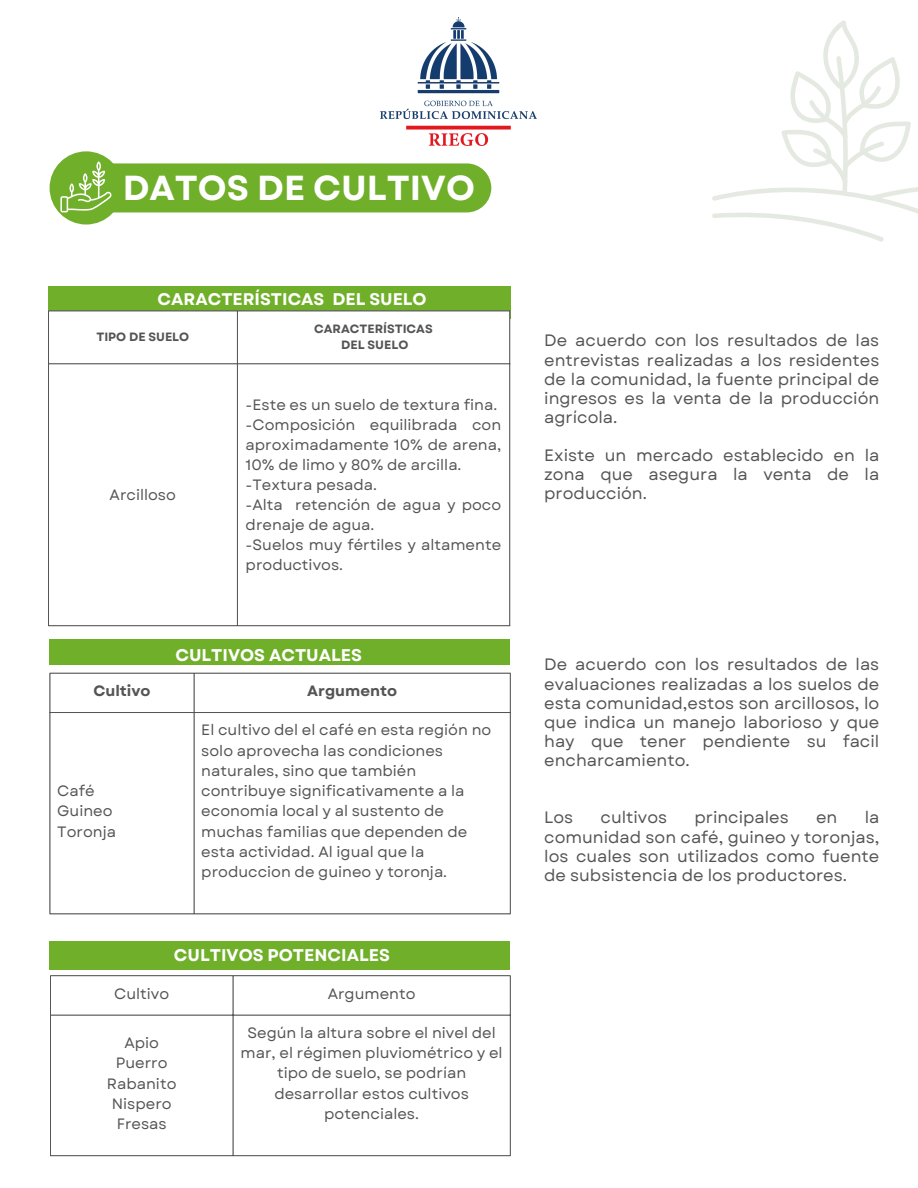
<style>
.page{position:relative;width:918px;height:1188px;background:#fff}
.page>*{position:absolute;margin:0;border:0;box-sizing:border-box;transform-origin:0 0}
.t1{font:700 34.65px "Garet";color:#fff}
.t2{font:700 16.95px "Garet";color:#fff}
.t3{font:16.5px/19.2px "Garet";color:#545454;text-align:justify}
.t4{font:15px/20.2px "Garet";color:#545454}
.t5{font:700 15px "Garet";color:#545454}
.t6{font:700 12px/16px "Garet";color:#545454;text-align:center}
</style>
<div class="page">
<div style="left:50px;top:151px;width:73px;height:74px;background:#70af29;border-radius:50%"></div>
<div style="left:83px;top:163px;width:408px;height:49px;background:#70af29;border-radius:25px"></div>
<div style="left:48px;top:287px;width:463px;height:32px;background:#70af29"></div>
<svg style="left:49px;top:312px;width:460px;height:51px"></svg>
<hr style="left:48px;top:311px;width:1px;height:314px;background:#545454">
<hr style="left:237px;top:311px;width:1px;height:314px;background:#545454">
<hr style="left:509px;top:311px;width:1px;height:314px;background:#545454">
<hr style="left:48px;top:311px;width:462px;height:1px;background:#545454">
<hr style="left:48px;top:363px;width:462px;height:1px;background:#545454">
<hr style="left:48px;top:625px;width:462px;height:1px;background:#545454">
<img style="left:381px;top:17px;width:156px;height:129px">
<div style="left:50px;top:639px;width:460px;height:26px;background:#70af29"></div>
<hr style="left:50px;top:673px;width:1px;height:241px;background:#545454">
<hr style="left:194px;top:673px;width:1px;height:241px;background:#545454">
<hr style="left:510px;top:673px;width:1px;height:241px;background:#545454">
<hr style="left:50px;top:673px;width:461px;height:1px;background:#545454">
<hr style="left:50px;top:712px;width:461px;height:1px;background:#545454">
<hr style="left:50px;top:914px;width:461px;height:1px;background:#545454">
<svg style="left:60px;top:161px;width:52px;height:51px"></svg>
<svg style="left:712px;top:20px;width:206px;height:222px"></svg>
<hr style="left:50px;top:976px;width:1px;height:179px;background:#545454">
<hr style="left:233px;top:976px;width:1px;height:179px;background:#545454">
<hr style="left:510px;top:976px;width:1px;height:179px;background:#545454">
<hr style="left:50px;top:975px;width:461px;height:1px;background:#545454">
<hr style="left:50px;top:1015px;width:461px;height:1px;background:#545454">
<hr style="left:50px;top:1155px;width:461px;height:1px;background:#545454">
<div style="left:50px;top:941px;width:460px;height:29px;background:#70af29"></div>
<p class="t1" style="left:123px;top:163px;width:354px">DATOS DE CULTIVO</p>
<p class="t2" style="left:158px;top:287px;width:168px">CARACTERÍSTICAS</p>
<p class="t2" style="left:332px;top:287px;width:96px">DEL SUELO</p>
<p class="t6" style="left:96px;top:329px;width:94px">TIPO DE SUELO</p>
<p class="t6" style="left:314px;top:321px;width:120px">CARACTERÍSTICAS<br>DEL SUELO</p>
<h1 class="t4" style="left:110px;top:485px;width:68px">Arcilloso</h1>
<p class="t4" style="left:246px;top:395px;width:253px">-Este es un suelo de textura fina.</p>
<h2 class="t4" style="left:246px;top:415px;width:257px;text-align:justify">-Composición equilibrada con aproximadamente 10% de arena, 10% de limo y 80% de arcilla.</h2>
<p class="t4" style="left:246px;top:475px;width:133px">-Textura pesada.</p>
<p class="t4" style="left:246px;top:495px;width:257px">-Alta retención de agua y poco drenaje de agua.</p>
<p class="t4" style="left:246px;top:535px;width:257px">-Suelos muy fértiles y altamente productivos.</p>
<p class="t2" style="left:175px;top:642px;width:188px">CULTIVOS ACTUALES</p>
<p class="t5" style="left:93px;top:680px;width:59px">Cultivo</p>
<p class="t5" style="left:307px;top:680px;width:91px">Argumento</p>
<p class="t4" style="left:57px;top:781px;width:39px">Café</p>
<p class="t4" style="left:57px;top:801px;width:57px">Guineo</p>
<p class="t4" style="left:57px;top:821px;width:60px">Toronja</p>
<h2 class="t4" style="left:201px;top:720px;width:292px">El cultivo del el café en esta región no solo aprovecha las condiciones naturales, sino que también contribuye significativamente a la economía local y al sustento de muchas familias que dependen de esta actividad. Al igual que la produccion de guineo y toronja.</h2>
<p class="t2" style="left:174px;top:942px;width:217px">CULTIVOS POTENCIALES</p>
<p class="t4" style="left:114px;top:983px;width:57px">Cultivo</p>
<p class="t4" style="left:328px;top:983px;width:89px">Argumento</p>
<h2 class="t4" style="left:124px;top:1033px;width:36px">Apio</h2>
<p class="t4" style="left:116px;top:1053px;width:53px">Puerro</p>
<p class="t4" style="left:107px;top:1073px;width:71px">Rabanito</p>
<p class="t4" style="left:112px;top:1093px;width:61px">Nispero</p>
<p class="t4" style="left:117px;top:1114px;width:52px">Fresas</p>
<p class="t4" style="left:241px;top:1023px;width:264px;text-align:center">Según la altura sobre el nivel del mar, el régimen pluviométrico y el tipo de suelo, se podrían desarrollar estos cultivos potenciales.</p>
<p class="t3" style="left:544px;top:331px;width:337px">De acuerdo con los resultados de las entrevistas realizadas a los residentes de la comunidad, la fuente principal de ingresos es la venta de la producción agrícola.</p>
<p class="t3" style="left:544px;top:446px;width:337px">Existe un mercado establecido en la zona que asegura la venta de la producción.</p>
<p class="t3" style="left:544px;top:655px;width:337px">De acuerdo con los resultados de las evaluaciones realizadas a los suelos de esta comunidad,estos son arcillosos, lo que indica un manejo laborioso y que hay que tener pendiente su facil encharcamiento.</p>
<p class="t3" style="left:544px;top:808px;width:337px;text-indent:320px">la comunidad son café, guineo y toronjas, los cuales son utilizados como fuente de subsistencia de los productores.</p>
<p class="t3" style="left:544px;top:808px;width:31px">Los</p>
<p class="t3" style="left:601px;top:808px;width:68px">cultivos</p>
<p class="t3" style="left:694px;top:808px;width:96px">principales</p>
<p class="t3" style="left:816px;top:808px;width:23px">en</p>
</div>
